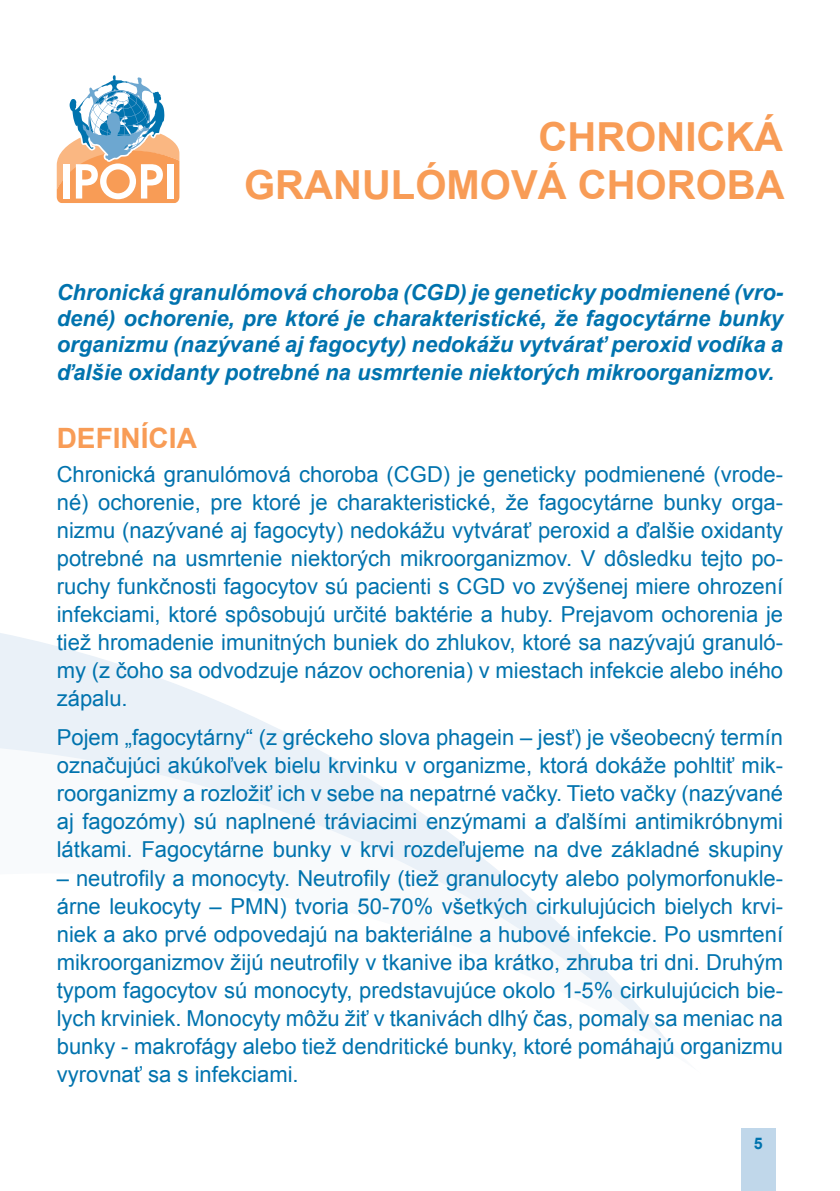
<style>
.page{position:relative;width:840px;height:1191px;background:#fff}
.page>*{position:absolute;margin:0;border:0;box-sizing:border-box;transform-origin:0 0}
.t1{font:700 40px/48px "Arial";color:#f89c56;text-align:right}
.tit2{font:700 28px "Arial";color:#f89c56}
.txt{font:22px/28px "Arial";color:#0073ae;text-align:justify}
.txt-2{font:italic 700 22px/26px "Arial";color:#0073ae;text-align:justify}
.t2{font:700 16px "Arial";color:#0073ae}
</style>
<div class="page">
<svg style="left:0;top:633px;width:306px;height:110px;fill:#eaf1f8"></svg>
<svg style="left:0;top:743px;width:501px;height:130px"></svg>
<svg style="left:424px;top:873px;width:352px;height:318px"></svg>
<div style="left:740px;top:1128px;width:35px;height:63px;background:#c0d7ea"></div>
<svg style="left:57px;top:75px;width:122px;height:128px"></svg>
<div style="left:167px;top:164px;width:6px;height:34px;background:#fff"></div>
<p class="t1" style="left:244px;top:114px;width:541px">CHRONICKÁ<br>GRANULÓMOVÁ CHOROBA</p>
<p class="txt-2" style="left:57px;top:279px;width:727px">Chronická granulómová choroba (CGD) je geneticky podmienené (vro&shy;dené) ochorenie, pre ktoré je charakteristické, že fagocytárne bunky organizmu (nazývané aj fagocyty) nedokážu vytvárať peroxid vodíka a</p>
<p class="txt-2" style="left:57px;top:359px;width:718px">ďalšie oxidanty potrebné na usmrtenie niektorých mikroorganizmov.</p>
<p class="tit2" style="left:57px;top:420px;width:141px">DEFINÍCIA</p>
<p class="txt" style="left:57px;top:460px;width:727px">Chronická granulómová choroba (CGD) je geneticky podmienené (vrode&shy;né) ochorenie, pre ktoré je charakteristické, že fagocytárne bunky orga&shy;nizmu (nazývané aj fagocyty) nedokážu vytvárať peroxid a ďalšie oxidanty potrebné na usmrtenie niektorých mikroorganizmov. V dôsledku tejto po&shy;ruchy funkčnosti fagocytov sú pacienti s CGD vo zvýšenej miere ohrození infekciami, ktoré spôsobujú určité baktérie a huby. Prejavom ochorenia je tiež hromadenie imunitných buniek do zhlukov, ktoré sa nazývajú granuló&shy;my (z čoho sa odvodzuje názov ochorenia) v miestach infekcie alebo iného zápalu.</p>
<p class="txt" style="left:57px;top:724px;width:727px">Pojem „fagocytárny“ (z gréckeho slova phagein – jesť) je všeobecný termín označujúci akúkoľvek bielu krvinku v organizme, ktorá dokáže pohltiť mik&shy;roorganizmy a rozložiť ich v sebe na nepatrné vačky. Tieto vačky (nazývané aj fagozómy) sú naplnené tráviacimi enzýmami a ďalšími antimikróbnymi látkami. Fagocytárne bunky v krvi rozdeľujeme na dve základné skupiny</p>
<p class="txt" style="left:57px;top:864px;width:727px">– neutrofily a monocyty. Neutrofily (tiež granulocyty alebo polymorfonukle&shy;árne leukocyty – PMN) tvoria 50-70% všetkých cirkulujúcich bielych krvi&shy;niek a ako prvé odpovedajú na bakteriálne a hubové infekcie. Po usmrtení mikroorganizmov žijú neutrofily v tkanive iba krátko, zhruba tri dni. Druhým typom fagocytov sú monocyty, predstavujúce okolo 1-5% cirkulujúcich bie&shy;lych krviniek. Monocyty môžu žiť v tkanivách dlhý čas, pomaly sa meniac na bunky - makrofágy alebo tiež dendritické bunky, ktoré pomáhajú organizmu vyrovnať sa s infekciami.</p>
<p class="t2" style="left:753px;top:1132px;width:10px">5</p>
</div>
